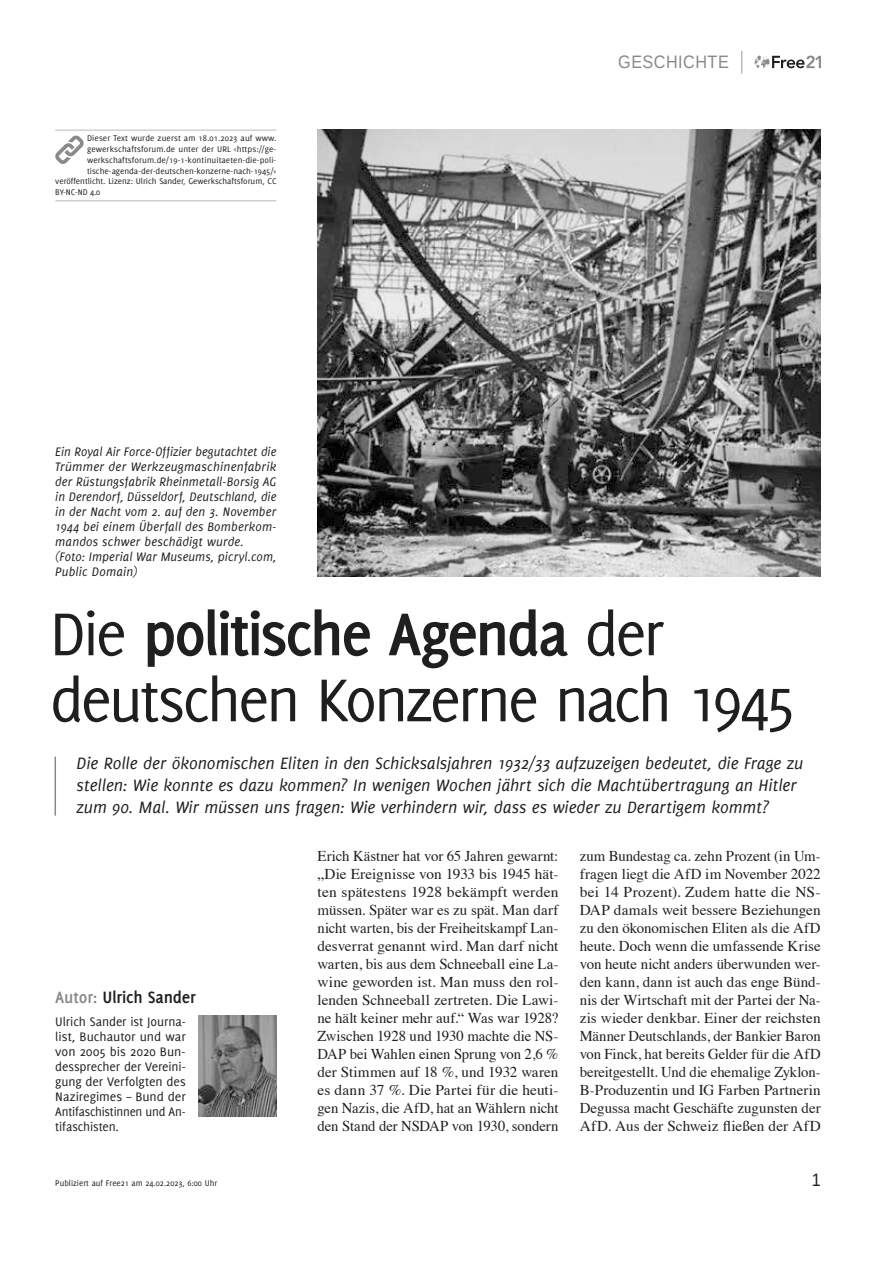
<style>
.page{position:relative;width:893px;height:1263px;background:#fff}
.page>*{position:absolute;margin:0;border:0;box-sizing:border-box;transform-origin:0 0}
.t1{font:66px/66px "Delicious";letter-spacing:-.045em;color:#1f1f1f}
.t2{font:italic 18px/21.6px "Delicious";letter-spacing:-.005em;color:#1f1f1f}
.t3{font:700 18px "Delicious";letter-spacing:-.01em;color:#1f1f1f}
.t4{font:18px "Liberation Sans";letter-spacing:.03em;color:#8a8a8a;scale:.9 1}
.t5{font:18px "Liberation Sans";color:#1f1f1f;scale:.9 1}
.t6{font:15px/18px "Times";color:#1f1f1f;text-align:justify}
.t7{font:italic 13.5px/15px "Delicious";letter-spacing:.01em;color:#1f1f1f;scale:.96 1}
.t8{font:13.5px/15px "Delicious";letter-spacing:-.01em;color:#1f1f1f;text-align:justify}
.t9{font:9px "Delicious";color:#1f1f1f}
.s1{font-weight:700}
.s2{color:#8a8a8a}
</style>
<div class="page">
<svg style="left:755px;top:55px;width:66px;height:13px"></svg>
<svg style="left:741px;top:51px;width:1px;height:23px"></svg>
<hr style="left:55px;top:756px;width:1px;height:60px;background:#8a8a8a">
<img style="left:317px;top:130px;width:504px;height:446px">
<img style="left:199px;top:1016px;width:77px;height:101px">
<hr style="left:55px;top:130px;width:221px;height:1px;background:#bababa">
<hr style="left:55px;top:200px;width:221px;height:1px;background:#bababa">
<svg style="left:55px;top:135px;width:29px;height:29px"></svg>
<p class="t9" style="left:87px;top:133px;width:191px">Dieser Text wurde zuerst am 18.01.2023 auf www.</p>
<p class="t9" style="left:87px;top:144px;width:191px">gewerkschaftsforum.de unter der URL &lt;https://ge-</p>
<p class="t9" style="left:87px;top:155px;width:191px">werkschaftsforum.de/19-1-kontinuitaeten-die-poli-</p>
<p class="t9" style="left:87px;top:165px;width:191px">tische-agenda-der-deutschen-konzerne-nach-1945/&gt;</p>
<p class="t9" style="left:55px;top:176px;width:223px">veröffentlicht. Lizenz: Ulrich Sander, Gewerkschaftsforum, CC</p>
<p class="t9" style="left:55px;top:187px;width:47px">BY-NC-ND 4.0</p>
<p class="t7" style="left:55px;top:444px;width:232px">Ein Royal Air Force-Offizier begutachtet die Trümmer der Werkzeugmaschinenfabrik der Rüstungsfabrik Rheinmetall-Borsig AG in Derendorf, Düsseldorf, Deutschland, die in der Nacht vom 2. auf den 3. November 1944 bei einem Überfall des Bomberkom&shy;mandos schwer beschädigt wurde. (Foto: Imperial War Museums, picryl.com, Public Domain)</p>
<p class="t4" style="left:618px;top:51px;width:124px">GESCHICHTE</p>
<h1 class="t1" style="left:50px;top:600px;width:747px">Die <span class="s1">politische Agenda</span> der deutschen Konzerne nach 1945</h1>
<p class="t2" style="left:77px;top:753px;width:728px">Die Rolle der ökonomischen Eliten in den Schicksalsjahren 1932/33 aufzuzeigen bedeutet, die Frage zu stellen: Wie konnte es dazu kommen? In wenigen Wochen jährt sich die Machtübertragung an Hitler zum 90. Mal. Wir müssen uns fragen: Wie verhindern wir, dass es wieder zu Derartigem kommt?</p>
<p class="t3" style="left:55px;top:987px;width:142px"><span class="s2">Autor:</span> Ulrich Sander</p>
<p class="t8" style="left:55px;top:1014px;width:132px">Ulrich Sander ist Journa&shy;list, Buchautor und war von 2005 bis 2020 Bun&shy;dessprecher der Vereini&shy;gung der Verfolgten des Naziregimes – Bund der Antifaschistinnen und An&shy;tifaschisten.</p>
<p class="t6" style="left:317px;top:846px;width:242px">Erich Kästner hat vor 65 Jahren gewarnt: „Die Ereignisse von 1933 bis 1945 hät&shy;ten spätestens 1928 bekämpft werden müssen. Später war es zu spät. Man darf nicht warten, bis der Freiheitskampf Lan&shy;desverrat genannt wird. Man darf nicht warten, bis aus dem Schneeball eine La&shy;wine geworden ist. Man muss den rol&shy;lenden Schneeball zertreten. Die Lawi&shy;ne hält keiner mehr auf.“ Was war 1928?<br>Zwischen 1928 und 1930 machte die NS-DAP bei Wahlen einen Sprung von 2,6 % der Stimmen auf 18 %, und 1932 waren es dann 37 %. Die Partei für die heuti&shy;gen Nazis, die AfD, hat an Wählern nicht den Stand der NSDAP von 1930, sondern</p>
<p class="t6" style="left:580px;top:846px;width:242px">zum Bundestag ca. zehn Prozent (in Um&shy;fragen liegt die AfD im November 2022 bei 14 Prozent). Zudem hatte die NS-DAP damals weit bessere Beziehungen zu den ökonomischen Eliten als die AfD heute. Doch wenn die umfassende Krise von heute nicht anders überwunden wer&shy;den kann, dann ist auch das enge Bünd&shy;nis der Wirtschaft mit der Partei der Na&shy;zis wieder denkbar. Einer der reichsten Männer Deutschlands, der Bankier Baron von Finck, hat bereits Gelder für die AfD bereitgestellt. Und die ehemalige Zyklon-B-Produzentin und IG Farben Partnerin Degussa macht Geschäfte zugunsten der AfD. Aus der Schweiz fließen der AfD</p>
<p class="t9" style="left:55px;top:1177px;width:163px">Publiziert auf Free21 am 24.02.2023, 6:00 Uhr</p>
<p class="t5" style="left:812px;top:1168px;width:12px">1</p>
</div>
